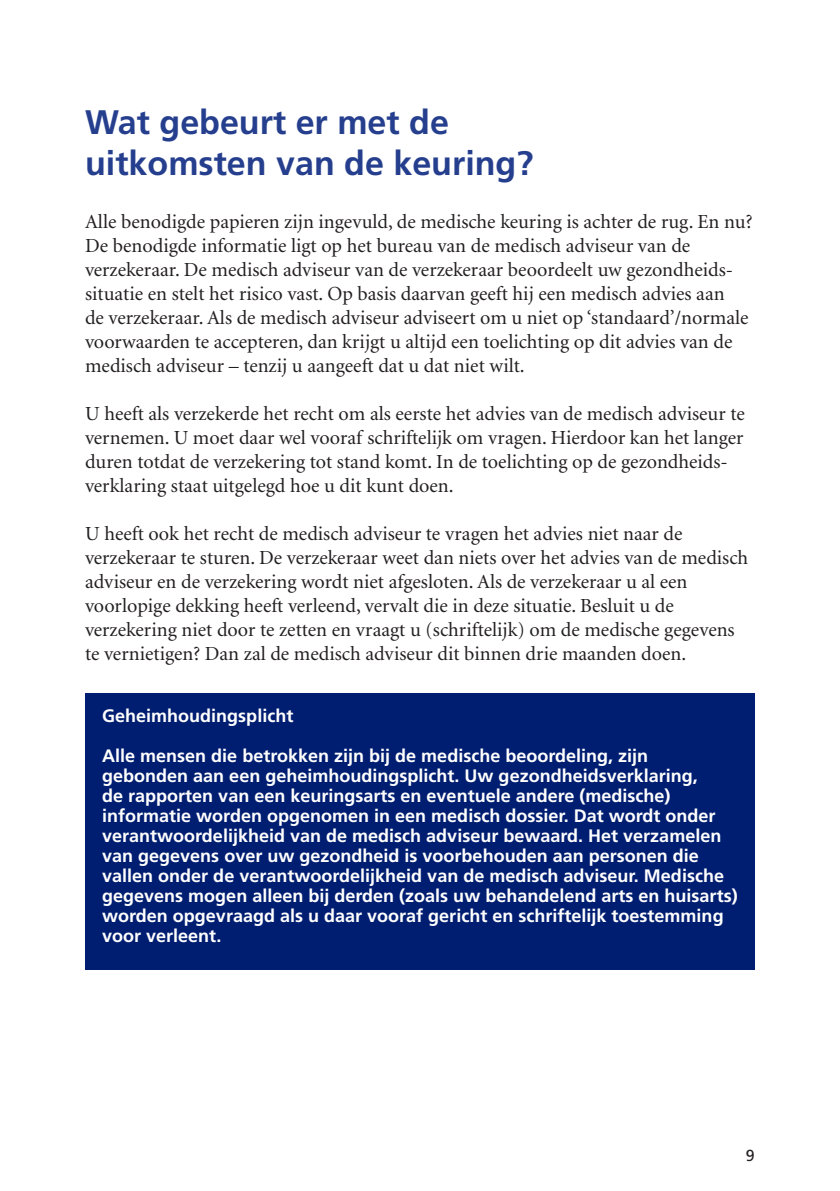
<style>
.page{position:relative;width:840px;height:1191px;background:#fff}
.page>*{position:absolute;margin:0;border:0;box-sizing:border-box;transform-origin:0 0}
.Kop_1{font:700 34px/40.8px "Frutiger";color:#253f8e}
.platte_tekst{font:20px/24px "Minion";color:#231f20}
.Tussenkop_1_curs{font:700 18px/20px "Frutiger";color:#fff}
.t1{font:16px "Frutiger";color:#231f20}
</style>
<div class="page">
<div style="left:85px;top:693px;width:669px;height:276px;background:#001e71"></div>
<p class="Kop_1" style="left:85px;top:101px;width:449px">Wat gebeurt er met de uitkomsten van de keuring?</p>
<p class="platte_tekst" style="left:85px;top:210px;width:668px">Alle benodigde papieren zijn ingevuld, de medische keuring is achter de rug. En nu?<br>De benodigde informatie ligt op het bureau van de medisch adviseur van de verzekeraar. De medisch adviseur van de verzekeraar beoordeelt uw gezondheids&shy;situatie en stelt het risico vast. Op basis daarvan geeft hij een medisch advies aan<br>de verzekeraar. Als de medisch adviseur adviseert om u niet op ‘standaard’/normale voorwaarden te accepteren, dan krijgt u altijd een toelichting op dit advies van de medisch adviseur – tenzij u aangeeft dat u dat niet wilt.</p>
<p class="platte_tekst" style="left:85px;top:402px;width:660px">U heeft als verzekerde het recht om als eerste het advies van de medisch adviseur te vernemen. U moet daar wel vooraf schriftelijk om vragen. Hierdoor kan het langer duren totdat de verzekering tot stand komt. In de toelichting op de gezondheids&shy;verklaring staat uitgelegd hoe u dit kunt doen.</p>
<p class="platte_tekst" style="left:85px;top:522px;width:664px">U heeft ook het recht de medisch adviseur te vragen het advies niet naar de verzekeraar te sturen. De verzekeraar weet dan niets over het advies van de medisch adviseur en de verzekering wordt niet afgesloten. Als de verzekeraar u al een voorlopige dekking heeft verleend, vervalt die in deze situatie. Besluit u de verzekering niet door te zetten en vraagt u (schriftelijk) om de medische gegevens te vernietigen? Dan zal de medisch adviseur dit binnen drie maanden doen.</p>
<p class="Tussenkop_1_curs" style="left:102px;top:706px;width:192px">Geheimhoudingsplicht</p>
<p class="Tussenkop_1_curs" style="left:102px;top:746px;width:636px">Alle mensen die betrokken zijn bij de medische beoordeling, zijn gebonden aan een geheimhoudingsplicht. Uw gezondheidsverklaring,<br>de rapporten van een keuringsarts en eventuele andere (medische) informatie worden opgenomen in een medisch dossier. Dat wordt onder verantwoordelijkheid van de medisch adviseur bewaard. Het verzamelen van gegevens over uw gezondheid is voorbehouden aan personen die vallen onder de verantwoordelijkheid van de medisch adviseur. Medische gegevens mogen alleen bij derden (zoals uw behandelend arts en huisarts) worden opgevraagd als u daar vooraf gericht en schriftelijk toestemming voor verleent.</p>
<p class="t1" style="left:745px;top:1145px;width:10px">9</p>
</div>
